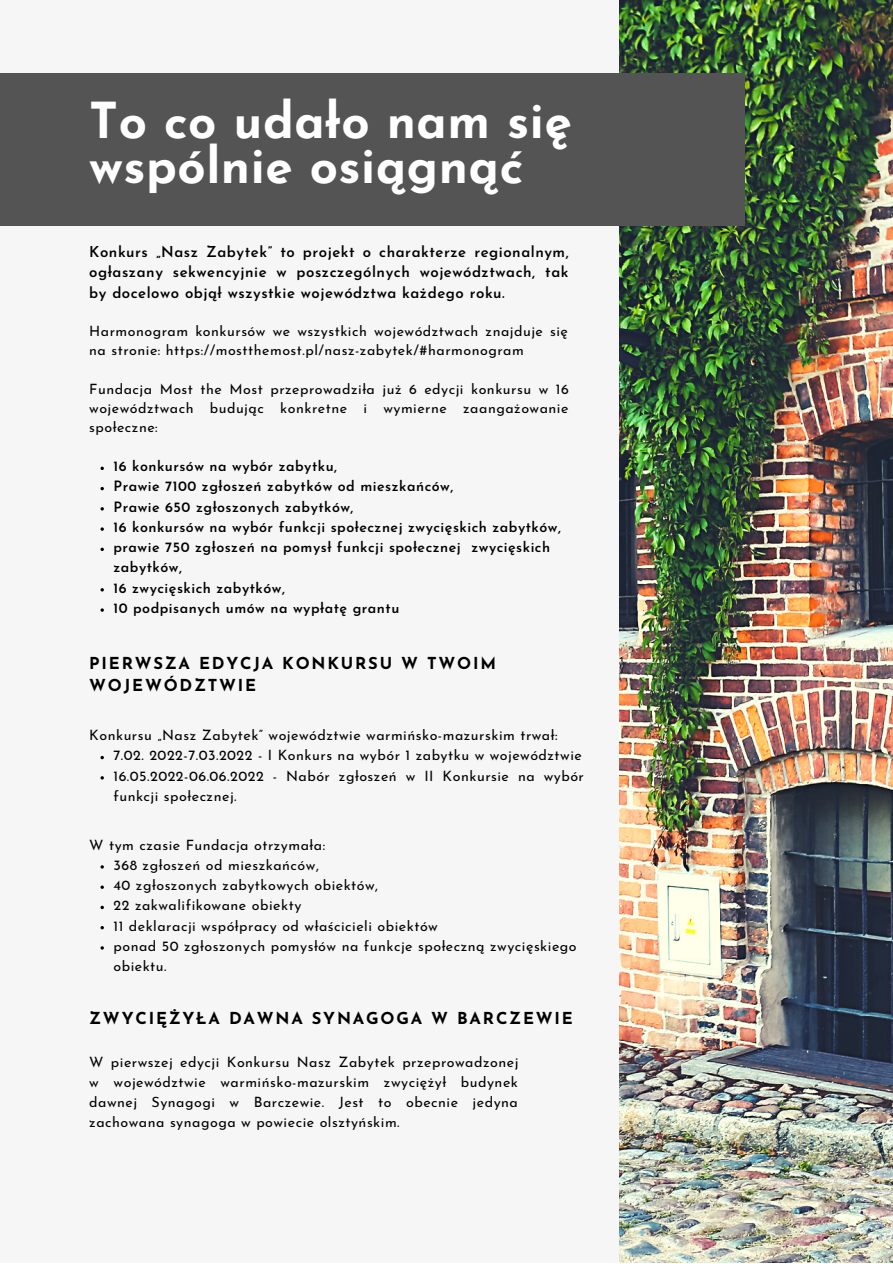
<style>
.page{position:relative;width:893px;height:1264px;background:#fff}
.page>*{position:absolute;margin:0;border:0;box-sizing:border-box;transform-origin:0 0}
.t1{font:700 49.5px/45px "Josefin Sans";letter-spacing:.01em;color:#fff}
.t2{font:700 16.5px/22.5px "Josefin Sans";letter-spacing:.11em;color:#000}
.t3{font:600 15px/20.2px "Josefin Sans";letter-spacing:.035em;color:#000;text-align:justify}
.t4{font:14.25px/20.2px "Josefin Sans";letter-spacing:.035em;color:#000}
.t5{font:600 14.25px/20.2px "Josefin Sans";letter-spacing:.035em;color:#000}
</style>
<div class="page">
<div style="left:0;top:0;width:892px;height:1262px;background:#f6f6f6"></div>
<img style="left:619px;top:0;width:273px;height:1262px">
<div style="left:0;top:73px;width:744px;height:152px;background:#545454"></div>
<svg style="left:100px;top:466px;width:4px;height:4px"></svg>
<svg style="left:100px;top:487px;width:4px;height:3px"></svg>
<svg style="left:100px;top:507px;width:4px;height:3px"></svg>
<svg style="left:100px;top:527px;width:4px;height:4px"></svg>
<svg style="left:100px;top:547px;width:4px;height:4px"></svg>
<svg style="left:100px;top:588px;width:4px;height:3px"></svg>
<svg style="left:100px;top:905px;width:4px;height:4px"></svg>
<svg style="left:100px;top:926px;width:4px;height:3px"></svg>
<svg style="left:100px;top:756px;width:4px;height:3px"></svg>
<svg style="left:100px;top:776px;width:4px;height:3px"></svg>
<h1 class="t1" style="left:89px;top:103px;width:484px">To co udało nam się wspólnie osiągnąć</h1>
<p class="t3" style="left:89px;top:243px;width:481px">Konkurs „Nasz Zabytek” to projekt o charakterze regionalnym, ogłaszany sekwencyjnie w poszczególnych województwach, tak by docelowo objął wszystkie województwa każdego roku.</p>
<p class="t4" style="left:89px;top:323px;width:480px;line-height:19px">Harmonogram konkursów we wszystkich województwach znajduje się na stronie: https://mostthemost.pl/nasz-zabytek/#harmonogram</p>
<p class="t4" style="left:89px;top:380px;width:481px;line-height:19px;text-align:justify">Fundacja Most the Most przeprowadziła już 6 edycji konkursu w 16 województwach budując konkretne i wymierne zaangażowanie społeczne:</p>
<p class="t5" style="left:113px;top:457px;width:449px">16 konkursów na wybór zabytku,<br>Prawie 7100 zgłoszeń zabytków od mieszkańców,<br>Prawie 650 zgłoszonych zabytków,<br>16 konkursów na wybór funkcji społecznej zwycięskich zabytków, prawie 750 zgłoszeń na pomysł funkcji społecznej zwycięskich zabytków,<br>16 zwycięskich zabytków,<br>10 podpisanych umów na wypłatę grantu</p>
<p class="t2" style="left:89px;top:653px;width:408px">PIERWSZA EDYCJA KONKURSU W TWOIM<br>WOJEWÓDZTWIE</p>
<p class="t4" style="left:89px;top:726px;width:470px">Konkursu „Nasz Zabytek” województwie warmińsko-mazurskim trwał:</p>
<p class="t4" style="left:113px;top:746px;width:472px">7.02. 2022-7.03.2022 - I Konkurs na wybó r 1 zabytku w województwie<br>16.05.2022-06.06.2022 - Nabór zgłoszeń w II Konkursie na wybór funkcji społecznej.</p>
<p class="t4" style="left:89px;top:835px;width:237px">W tym czasie Fundacja otrzymała:</p>
<p class="t4" style="left:113px;top:856px;width:464px">368 zgłoszeń od mieszkańców,<br>40 zgłoszonych zabytkowych obiektów,<br>22 zakwalifikowane obiekty<br>11 deklaracji współpracy od właścicieli obiektów<br>ponad 50 zgłoszonych pomysłów na funkcje społeczną zwycięskiego obiektu.</p>
<p class="t2" style="left:89px;top:1008px;width:485px">ZWYCIĘŻYŁA DAWNA SYNAGOGA W BARCZEWIE</p>
<p class="t4" style="left:89px;top:1052px;width:430px;text-align:justify">W pierwszej edycji Konkursu Nasz Zabytek przeprowadzonej w województwie warmińsko-mazurskim zwyciężył budynek dawnej Synagogi w Barczewie. Jest to obecnie jedyna zachowana synagoga w powiecie olsztyńskim.</p>
</div>
